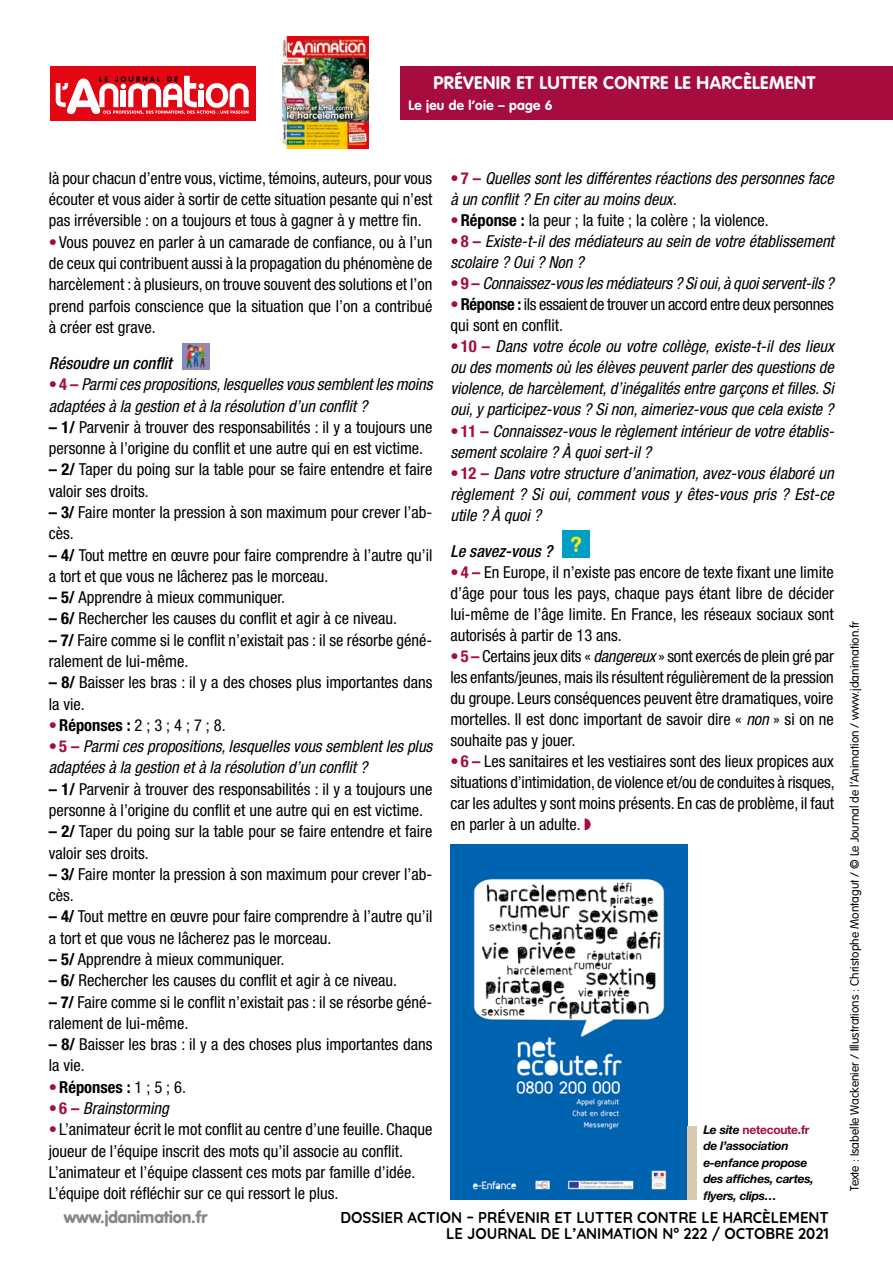
<style>
.page{position:relative;width:893px;height:1263px;background:#fff}
.page>*{position:absolute;margin:0;border:0;box-sizing:border-box;transform-origin:0 0}
.t1{font:700 18px "VAG Rounded";letter-spacing:.025em;color:#fff}
.t2{font:condensed 16.5px/21.3px "Helvetica Neue";color:#000}
.t3{font:italic condensed 16.5px/21px "Helvetica Neue";color:#000}
.t4{font:condensed 16.5px/21px "Helvetica Neue";letter-spacing:-.02em;color:#000}
.t5{font:italic 500 condensed 16.5px "Helvetica Neue";color:#000}
.t6{font:900 16.5px "VAG Rounded";color:#878787}
.t7{font:700 condensed 16.5px "Helvetica Neue";color:#000}
.t8{font:700 15.6px/15.9px "Quicksand";color:#000;text-align:right;scale:.96 1}
.t9{font:700 13.5px "VAG Rounded";letter-spacing:.025em;color:#fff}
.t10{font:300 12px "VAG Rounded";color:#000}
.t11{font:italic 700 12px/16.5px "Helvetica Neue";letter-spacing:-.02em;color:#000}
.s1{color:#a60d3e}
.s2{font-weight:700;font-style:normal;color:#a60d3e}
.s3{font-weight:700}
.s4{font-weight:700;color:#a60d3e}
.s5{font-weight:400}
.s6{font-style:italic}
.s7{font-style:normal;color:#a60d3e}
</style>
<div class="page">
<div style="left:50px;top:66px;width:205px;height:54px;background:#e30613"></div>
<svg style="left:55px;top:76px;width:194px;height:38px"></svg>
<div style="left:400px;top:66px;width:493px;height:54px;background:#a60d3e"></div>
<img style="left:282px;top:36px;width:86px;height:113px">
<img style="left:562px;top:530px;width:27px;height:27px">
<img style="left:183px;top:343px;width:27px;height:26px">
<img style="left:451px;top:844px;width:236px;height:355px">
<div style="left:687px;top:1126px;width:10px;height:74px;background:#d9c9ae"></div>
<p class="t1" style="left:433px;top:72px;width:383px">PRÉVENIR ET LUTTER CONTRE LE HARCÈLEMENT</p>
<p class="t9" style="left:408px;top:97px;width:146px">Le jeu de l’oie – page 6</p>
<p class="t2" style="left:49px;top:167px;width:385px;text-align:justify">là pour chacun d’entre vous, victime, témoins, auteurs, pour vous écouter et vous aider à sortir de cette situation pesante qui n’est pas irréversible : on a toujours et tous à gagner à y mettre fin.</p>
<p class="t2" style="left:49px;top:231px;width:385px;text-align:justify"><span class="s1">•</span>Vous pouvez en parler à un camarade de confiance, ou à l’un de ceux qui contribuent aussi à la propagation du phénomène de harcèlement : à plusieurs, on trouve souvent des solutions et l’on prend parfois conscience que la situation que l’on a contribué à créer est grave.</p>
<p class="t5" style="left:49px;top:353px;width:124px">Résoudre un conflit</p>
<p class="t3" style="left:49px;top:374px;width:385px"><span class="s2">•4 –</span> Parmi ces propositions, lesquelles vous semblent les moins adaptées à la gestion et à la résolution d’un conflit ?</p>
<p class="t2" style="left:49px;top:416px;width:385px"><span class="s3">– 1/</span> Parvenir à trouver des responsabilités : il y a toujours une personne à l’origine du conflit et une autre qui en est victime.</p>
<p class="t2" style="left:49px;top:459px;width:385px"><span class="s3">– 2/</span> Taper du poing sur la table pour se faire entendre et faire valoir ses droits.</p>
<p class="t2" style="left:49px;top:501px;width:385px"><span class="s3">– 3/</span> Faire monter la pression à son maximum pour crever l’ab&shy;cès.</p>
<p class="t2" style="left:49px;top:544px;width:385px"><span class="s3">– 4/</span> Tout mettre en œuvre pour faire comprendre à l’autre qu’il a tort et que vous ne lâcherez pas le morceau.</p>
<p class="t2" style="left:49px;top:586px;width:238px"><span class="s3">– 5/</span> Apprendre à mieux communiquer.</p>
<p class="t2" style="left:49px;top:608px;width:350px"><span class="s3">– 6/</span> Rechercher les causes du conflit et agir à ce niveau.</p>
<p class="t2" style="left:49px;top:629px;width:385px"><span class="s3">– 7/</span> Faire comme si le conflit n’existait pas : il se résorbe géné&shy;ralement de lui-même.</p>
<p class="t2" style="left:49px;top:672px;width:385px"><span class="s3">– 8/</span> Baisser les bras : il y a des choses plus importantes dans la vie.</p>
<p class="t2" style="left:49px;top:714px;width:178px"><span class="s4">•</span><span class="s3">Réponses :</span> 2 ; 3 ; 4 ; 7 ; 8.</p>
<p class="t3" style="left:49px;top:735px;width:385px"><span class="s2">•5 –</span> Parmi ces propositions, lesquelles vous semblent les plus adaptées à la gestion et à la résolution d’un conflit ?</p>
<p class="t2" style="left:49px;top:778px;width:385px"><span class="s3">– 1/</span> Parvenir à trouver des responsabilités : il y a toujours une personne à l’origine du conflit et une autre qui en est victime.</p>
<p class="t2" style="left:49px;top:821px;width:385px"><span class="s3">– 2/</span> Taper du poing sur la table pour se faire entendre et faire valoir ses droits.</p>
<p class="t2" style="left:49px;top:863px;width:385px"><span class="s3">– 3/</span> Faire monter la pression à son maximum pour crever l’ab&shy;cès.</p>
<p class="t2" style="left:49px;top:906px;width:385px"><span class="s3">– 4/</span> Tout mettre en œuvre pour faire comprendre à l’autre qu’il a tort et que vous ne lâcherez pas le morceau.</p>
<p class="t2" style="left:49px;top:948px;width:237px"><span class="s3">– 5/</span> Apprendre à mieux communiquer.</p>
<p class="t2" style="left:49px;top:970px;width:350px"><span class="s3">– 6/</span> Rechercher les causes du conflit et agir à ce niveau.</p>
<p class="t2" style="left:49px;top:991px;width:385px"><span class="s3">– 7/</span> Faire comme si le conflit n’existait pas : il se résorbe géné&shy;ralement de lui-même.</p>
<p class="t2" style="left:49px;top:1033px;width:385px"><span class="s3">– 8/</span> Baisser les bras : il y a des choses plus importantes dans la vie.</p>
<p class="t7" style="left:49px;top:1077px;width:139px"><span class="s1">•</span>Réponses : <span class="s5">1 ; 5 ; 6.</span></p>
<p class="t3" style="left:49px;top:1097px;width:121px"><span class="s2">•6 –</span> Brainstorming</p>
<p class="t2" style="left:49px;top:1119px;width:385px"><span class="s1">•</span>L’animateur écrit le mot conflit au centre d’une feuille. Chaque joueur de l’équipe inscrit des mots qu’il associe au conflit.<br>L’animateur et l’équipe classent ces mots par famille d’idée.<br>L’équipe doit réfléchir sur ce qui ressort le plus.</p>
<p class="t3" style="left:450px;top:167px;width:385px"><span class="s2">•7 –</span> Quelles sont les différentes réactions des personnes face à un conflit ? En citer au moins deux.</p>
<p class="t2" style="left:450px;top:209px;width:320px"><span class="s4">•</span><span class="s3">Réponse :</span> la peur ; la fuite ; la colère ; la violence.</p>
<p class="t3" style="left:450px;top:231px;width:385px"><span class="s2">•8 –</span> Existe-t-il des médiateurs au sein de votre établissement scolaire ? Oui ? Non ?</p>
<p class="t3" style="left:450px;top:273px;width:385px"><span class="s2">•9 –</span> Connaissez-vous les médiateurs ? Si oui, à quoi servent-ils ?</p>
<p class="t4" style="left:450px;top:294px;width:385px"><span class="s4">•</span><span class="s3">Réponse :</span> ils essaient de trouver un accord entre deux personnes qui sont en conflit.</p>
<p class="t3" style="left:450px;top:336px;width:385px;text-align:justify"><span class="s2">•10 –</span> Dans votre école ou votre collège, existe-t-il des lieux ou des moments où les élèves peuvent parler des questions de violence, de harcèlement, d’inégalités entre garçons et filles. Si oui, y participez-vous ? Si non, aimeriez-vous que cela existe ?</p>
<p class="t3" style="left:450px;top:420px;width:385px"><span class="s2">•11 –</span> Connaissez-vous le règlement intérieur de votre établis&shy;sement scolaire ? À quoi sert-il ?</p>
<p class="t3" style="left:450px;top:462px;width:385px;text-align:justify"><span class="s2">•12 –</span> Dans votre structure d’animation, avez-vous élaboré un règlement ? Si oui, comment vous y êtes-vous pris ? Est-ce utile ? À quoi ?</p>
<p class="t5" style="left:450px;top:541px;width:103px">Le savez-vous ?</p>
<p class="t2" style="left:450px;top:561px;width:385px;text-align:justify"><span class="s4">•4 –</span> En Europe, il n’existe pas encore de texte fixant une limite d’âge pour tous les pays, chaque pays étant libre de décider lui-même de l’âge limite. En France, les réseaux sociaux sont autorisés à partir de 13 ans.</p>
<p class="t2" style="left:450px;top:645px;width:385px;text-align:justify"><span class="s4">•5 –</span> Certains jeux dits « <span class="s6">dangereux</span> » sont exercés de plein gré par les enfants/jeunes, mais ils résultent régulièrement de la pression du groupe. Leurs conséquences peuvent être dramatiques, voire mortelles. Il est donc important de savoir dire « <span class="s6">non</span> » si on ne souhaite pas y jouer.</p>
<p class="t2" style="left:450px;top:751px;width:386px;text-align:justify"><span class="s4">• 6 –</span> Les sanitaires et les vestiaires sont des lieux propices aux situations d’intimidation, de violence et/ou de conduites à risques, car les adultes y sont moins présents. En cas de problème, il faut en parler à un adulte. <span class="s1">◗</span></p>
<p class="t11" style="left:703px;top:1121px;width:112px">Le site <span class="s7">netecoute.fr </span>de l’association e-enfance propose des affiches, cartes, flyers, clips…</p>
<p class="t6" style="left:64px;top:1207px;width:145px">www.jdanimation.fr</p>
<p class="t8" style="left:341px;top:1208px;width:510px">DOSSIER ACTION – PRÉVENIR ET LUTTER CONTRE LE HARCÈLEMENT<br>LE JOURNAL DE L’ANIMATION N° 222 / OCTOBRE 2021</p>
<p class="t10" style="left:848px;top:1191px;width:571px;rotate:-90deg">Texte : Isabelle Wackenier / Illustrations : Christophe Montagut / © Le Journal de l’Animation / www.jdanimation.fr</p>
</div>
